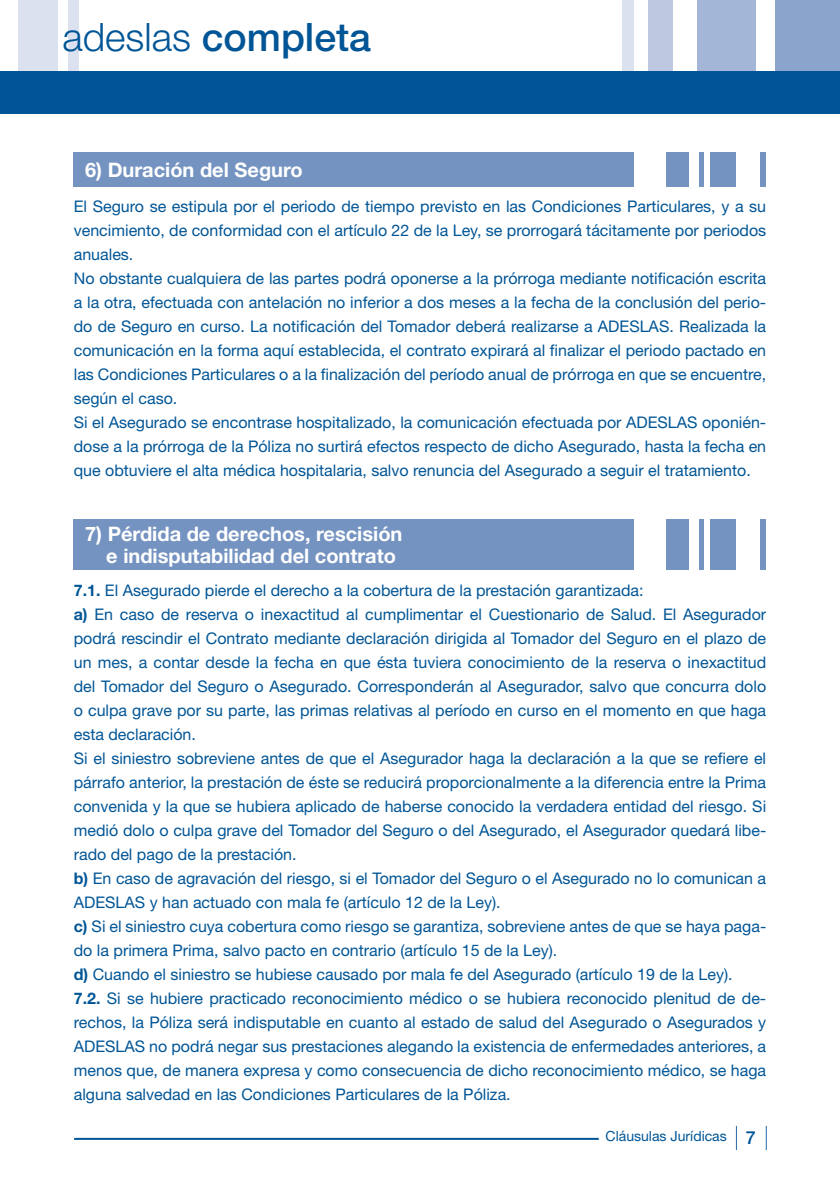
<style>
.page{position:relative;width:840px;height:1191px;background:#fff}
.page>*{position:absolute;margin:0;border:0;box-sizing:border-box;transform-origin:0 0}
.t1{font:500 39.2px "Helvetica Neue";color:#005596}
.t2{font:700 20px/22px "Helvetica Neue";color:#fff}
.t3{font:16px/24px "Helvetica Neue";color:#005596}
.t4{font:14px "Helvetica Neue";color:#005596}
.s1{font-weight:300}
.s2{font-weight:700}
.s3{font-weight:500;font-size:18px}
</style>
<div class="page">
<div style="left:68px;top:0;width:11px;height:96px;background:#dbe1ef"></div>
<div style="left:18px;top:0;width:40px;height:96px;background:#dbe1ef"></div>
<div style="left:775px;top:0;width:64px;height:96px;background:#8ba4cc"></div>
<div style="left:621px;top:0;width:12px;height:96px;background:#dbe1ef"></div>
<div style="left:647px;top:0;width:25px;height:96px;background:#bec9e1"></div>
<div style="left:697px;top:0;width:58px;height:96px;background:#a4b6d7"></div>
<div style="left:0;top:71px;width:839px;height:43px;background:#005596"></div>
<hr style="left:74px;top:1137px;width:524px;height:2px;background:#005596">
<svg style="left:765px;top:1126px;width:1px;height:24px"></svg>
<svg style="left:735px;top:1126px;width:1px;height:24px"></svg>
<div style="left:74px;top:152px;width:691px;height:34px;background:#7493c1"></div>
<div style="left:735px;top:150px;width:24px;height:38px;background:#fff"></div>
<div style="left:703px;top:150px;width:6px;height:38px;background:#fff"></div>
<div style="left:689px;top:150px;width:9px;height:38px;background:#fff"></div>
<div style="left:634px;top:150px;width:31px;height:38px;background:#fff"></div>
<div style="left:74px;top:519px;width:691px;height:51px;background:#7493c1"></div>
<div style="left:735px;top:515px;width:24px;height:57px;background:#fff"></div>
<div style="left:703px;top:515px;width:6px;height:57px;background:#fff"></div>
<div style="left:689px;top:515px;width:9px;height:57px;background:#fff"></div>
<div style="left:634px;top:515px;width:31px;height:57px;background:#fff"></div>
<h1 class="t1" style="left:62px;top:23px;width:310px"><span class="s1">adeslas</span> completa</h1>
<p class="t2" style="left:85px;top:161px;width:219px">6) Duración del Seguro</p>
<p class="t3" style="left:74px;top:196px;width:693px">El Seguro se estipula por el periodo de tiempo previsto en las Condiciones Particulares, y a su vencimiento, de conformidad con el artículo 22 de la Ley, se prorrogará tácitamente por periodos anuales.<br>No obstante cualquiera de las partes podrá oponerse a la prórroga mediante notificación escrita a la otra, efectuada con antelación no inferior a dos meses a la fecha de la conclusión del perio&shy;do de Seguro en curso. La notificación del Tomador deberá realizarse a ADESLAS. Realizada la comunicación en la forma aquí establecida, el contrato expirará al finalizar el periodo pactado en las Condiciones Particulares o a la finalización del período anual de prórroga en que se encuentre, según el caso.<br>Si el Asegurado se encontrase hospitalizado, la comunicación efectuada por ADESLAS oponién&shy;dose a la prórroga de la Póliza no surtirá efectos respecto de dicho Asegurado, hasta la fecha en que obtuviere el alta médica hospitalaria, salvo renuncia del Asegurado a seguir el tratamiento.</p>
<p class="t2" style="left:106px;top:525px;width:297px;text-indent:-21px">7) Pérdida de derechos, rescisión e indisputabilidad del contrato</p>
<p class="t3" style="left:74px;top:580px;width:693px"><span class="s2">7.1.</span> El Asegurado pierde el derecho a la cobertura de la prestación garantizada:<br><span class="s2">a)</span> En caso de reserva o inexactitud al cumplimentar el Cuestionario de Salud. El Asegurador podrá rescindir el Contrato mediante declaración dirigida al Tomador del Seguro en el plazo de un mes, a contar desde la fecha en que ésta tuviera conocimiento de la reserva o inexactitud del Tomador del Seguro o Asegurado. Corresponderán al Asegurador, salvo que concurra dolo o culpa grave por su parte, las primas relativas al período en curso en el momento en que haga esta declaración.<br>Si el siniestro sobreviene antes de que el Asegurador haga la declaración a la que se refiere el párrafo anterior, la prestación de éste se reducirá proporcionalmente a la diferencia entre la Prima convenida y la que se hubiera aplicado de haberse conocido la verdadera entidad del riesgo. Si medió dolo o culpa grave del Tomador del Seguro o del Asegurado, el Asegurador quedará libe&shy;rado del pago de la prestación.<br><span class="s2">b)</span> En caso de agravación del riesgo, si el Tomador del Seguro o el Asegurado no lo comunican a ADESLAS y han actuado con mala fe (artículo 12 de la Ley).<br><span class="s2">c)</span> Si el siniestro cuya cobertura como riesgo se garantiza, sobreviene antes de que se haya paga&shy;do la primera Prima, salvo pacto en contrario (artículo 15 de la Ley).<br><span class="s2">d)</span> Cuando el siniestro se hubiese causado por mala fe del Asegurado (artículo 19 de la Ley).<br><span class="s2">7.2.</span> Si se hubiere practicado reconocimiento médico o se hubiera reconocido plenitud de de&shy;rechos, la Póliza será indisputable en cuanto al estado de salud del Asegurado o Asegurados y ADESLAS no podrá negar sus prestaciones alegando la existencia de enfermedades anteriores, a menos que, de manera expresa y como consecuencia de dicho reconocimiento médico, se haga alguna salvedad en las Condiciones Particulares de la Póliza.</p>
<p class="t4" style="left:605px;top:1131px;width:152px">Cláusulas Jurídicas <span class="s3">7</span></p>
</div>
